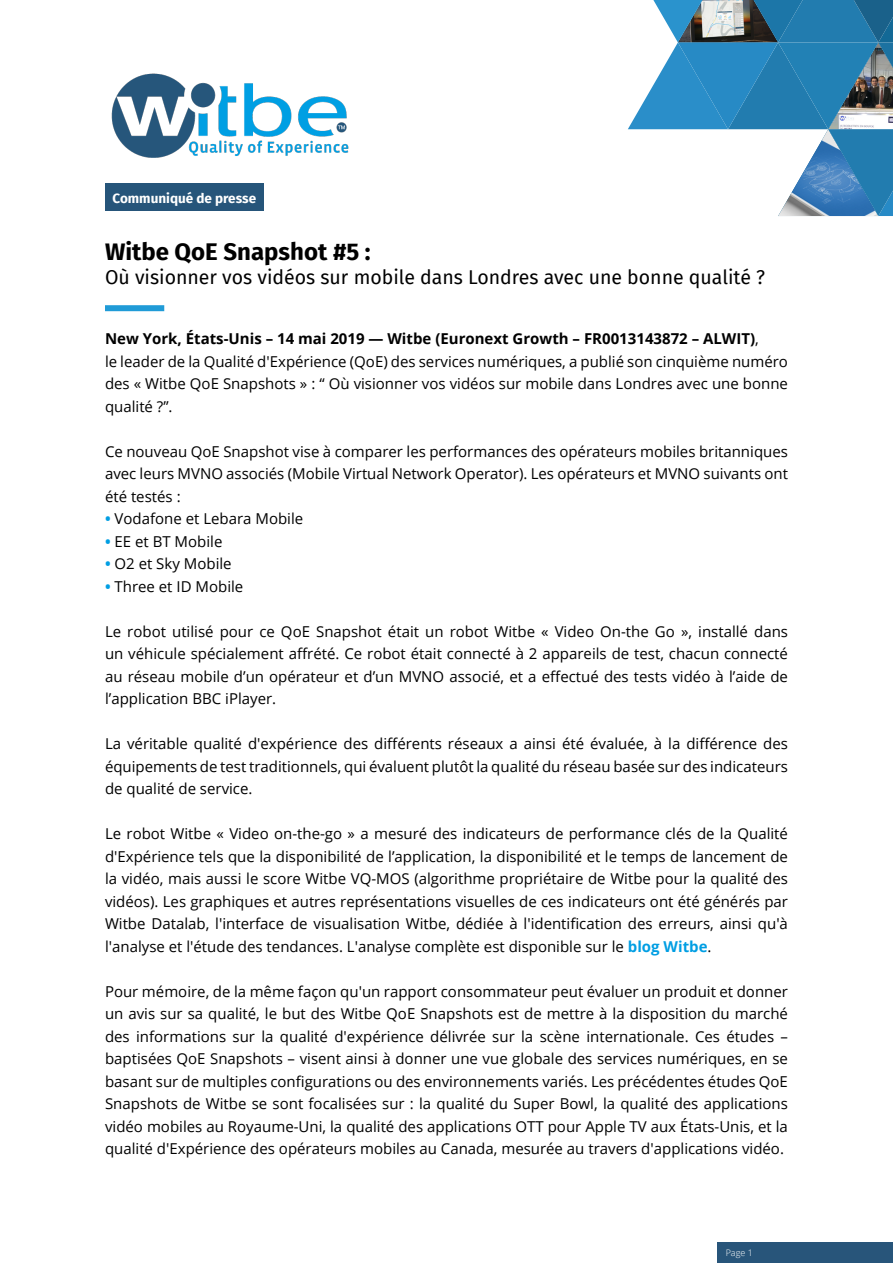
<style>
.page{position:relative;width:893px;height:1263px;background:#fff}
.page>*{position:absolute;margin:0;border:0;box-sizing:border-box;transform-origin:0 0}
.t1{font:700 24px "Fira Sans";color:#000}
.t2{font:19.5px "Fira Sans";color:#000}
.t3{font:15px/22.5px "Open Sans";color:#000;text-align:justify}
.t4{font:700 13.5px "Fira Sans";color:#fff}
.t5{font:300 9px "Open Sans";color:#fff}
.s1{font-weight:700}
.s2{font-weight:700;color:#009ee3}
</style>
<div class="page">
<div style="left:105px;top:183px;width:159px;height:28px;background:#26557a"></div>
<img style="left:111px;top:73px;width:238px;height:84px">
<svg style="left:628px;top:0;width:265px;height:216px"></svg>
<div style="left:105px;top:305px;width:59px;height:6px;background:#209bd7"></div>
<div style="left:718px;top:1242px;width:175px;height:21px;background:#28557a"></div>
<p class="t4" style="left:112px;top:187px;width:145px">Communiqué de presse</p>
<h1 class="t1" style="left:105px;top:232px;width:267px">Witbe QoE Snapshot #5 :</h1>
<h2 class="t2" style="left:105px;top:262px;width:662px">Où visionner vos vidéos sur mobile dans Londres avec une bonne qualité ?</h2>
<p class="t3" style="left:105px;top:327px;width:684px;text-align:left"><span class="s1">New York, États-Unis – 14 mai 2019 — Witbe (Euronext Growth – FR0013143872 – ALWIT)</span>,<br>le leader de la Qualité d'Expérience (QoE) des services numériques, a publié son cinquième numéro des « Witbe QoE Snapshots » : “ Où visionner vos vidéos sur mobile dans Londres avec une bonne qualité ?”.</p>
<p class="t3" style="left:105px;top:440px;width:684px">Ce nouveau QoE Snapshot vise à comparer les performances des opérateurs mobiles britanniques avec leurs MVNO associés (Mobile Virtual Network Operator). Les opérateurs et MVNO suivants ont été testés :</p>
<p class="t3" style="left:105px;top:507px;width:200px"><span class="s2">•</span> Vodafone et Lebara Mobile</p>
<p class="t3" style="left:105px;top:530px;width:119px"><span class="s2">•</span> EE et BT Mobile</p>
<p class="t3" style="left:105px;top:552px;width:128px"><span class="s2">•</span> O2 et Sky Mobile</p>
<p class="t3" style="left:105px;top:575px;width:140px"><span class="s2">•</span> Three et ID Mobile</p>
<p class="t3" style="left:105px;top:620px;width:684px">Le robot utilisé pour ce QoE Snapshot était un robot Witbe « Video On-the Go », installé dans un véhicule spécialement affrété. Ce robot était connecté à 2 appareils de test, chacun connecté au réseau mobile d’un opérateur et d’un MVNO associé, et a effectué des tests vidéo à l’aide de l’application BBC iPlayer.</p>
<p class="t3" style="left:105px;top:732px;width:684px">La véritable qualité d'expérience des différents réseaux a ainsi été évaluée, à la différence des équipements de test traditionnels, qui évaluent plutôt la qualité du réseau basée sur des indicateurs de qualité de service.</p>
<p class="t3" style="left:105px;top:822px;width:684px">Le robot Witbe « Video on-the-go » a mesuré des indicateurs de performance clés de la Qualité d'Expérience tels que la disponibilité de l’application, la disponibilité et le temps de lancement de la vidéo, mais aussi le score Witbe VQ-MOS (algorithme propriétaire de Witbe pour la qualité des vidéos). Les graphiques et autres représentations visuelles de ces indicateurs ont été générés par Witbe Datalab, l'interface de visualisation Witbe, dédiée à l'identification des erreurs, ainsi qu'à l'analyse et l'étude des tendances. L'analyse complète est disponible sur le <span class="s2">blog Witbe</span>.</p>
<p class="t3" style="left:105px;top:980px;width:684px">Pour mémoire, de la même façon qu'un rapport consommateur peut évaluer un produit et donner un avis sur sa qualité, le but des Witbe QoE Snapshots est de mettre à la disposition du marché des informations sur la qualité d'expérience délivrée sur la scène internationale. Ces études – baptisées QoE Snapshots – visent ainsi à donner une vue globale des services numériques, en se basant sur de multiples configurations ou des environnements variés. Les précédentes études QoE Snapshots de Witbe se sont focalisées sur : la qualité du Super Bowl, la qualité des applications vidéo mobiles au Royaume-Uni, la qualité des applications OTT pour Apple TV aux États-Unis, et la qualité d'Expérience des opérateurs mobiles au Canada, mesurée au travers d'applications vidéo.</p>
<p class="t5" style="left:726px;top:1246px;width:29px">Page 1</p>
</div>
